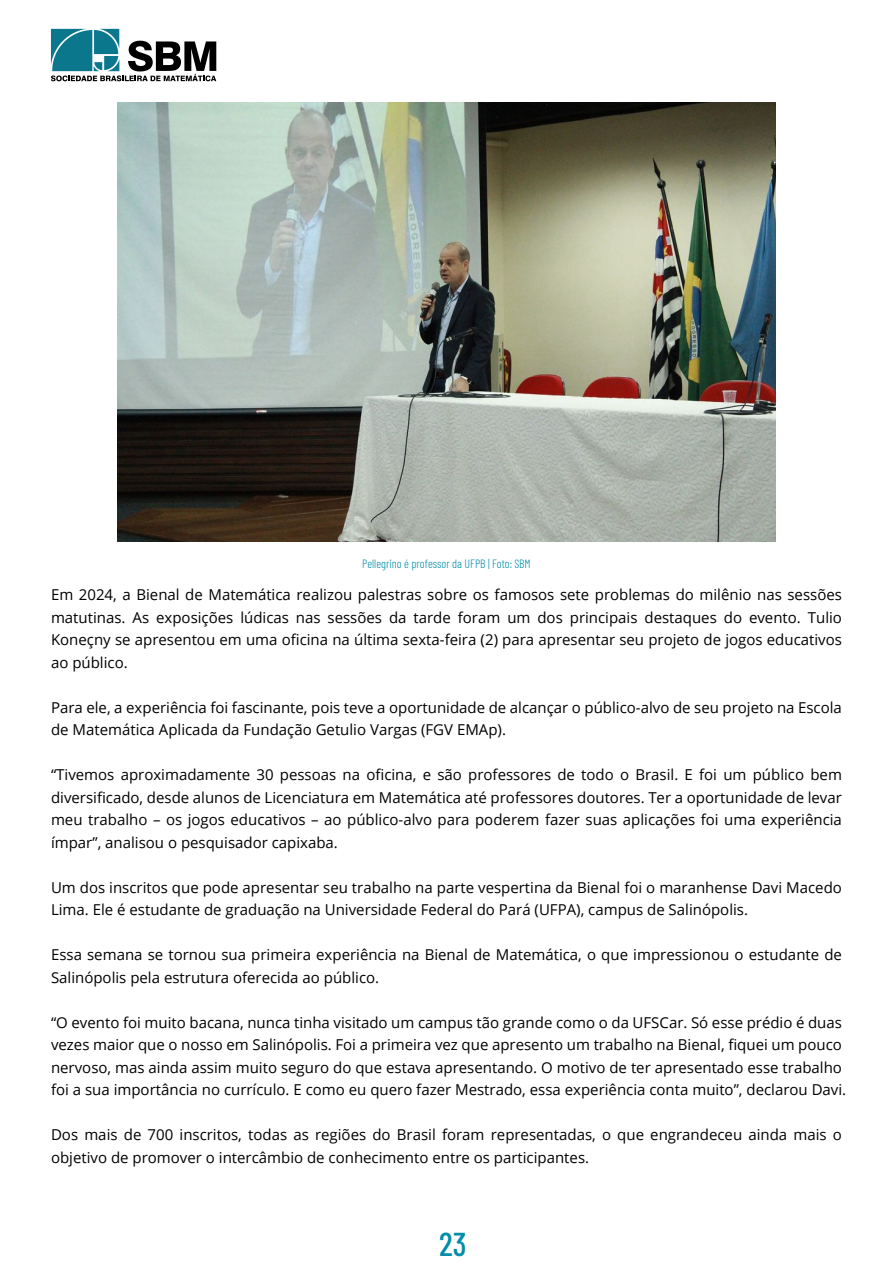
<style>
.page{position:relative;width:893px;height:1263px;background:#fff}
.page>*{position:absolute;margin:0;border:0;box-sizing:border-box;transform-origin:0 0}
.t1{font:500 33px "Barlow Condensed";color:#008da8}
.t2{font:15px/22.5px "Open Sans";color:#000}
.t3{font:300 12px "Barlow Condensed";color:#008da8}
</style>
<div class="page">
<svg style="left:51px;top:29px;width:165px;height:52px"></svg>
<img style="left:117px;top:103px;width:659px;height:438px">
<p class="t3" style="left:362px;top:556px;width:170px">Pellegrino é professor da UFPB | Foto: SBM</p>
<p class="t2" style="left:51px;top:583px;width:792px;text-align:justify">Em 2024, a Bienal de Matemática realizou palestras sobre os famosos sete problemas do milênio nas sessões matutinas. As exposições lúdicas nas sessões da tarde foram um dos principais destaques do evento. Tulio Koneçny se apresentou em uma oficina na última sexta-feira (2) para apresentar seu projeto de jogos educativos ao público.</p>
<p class="t2" style="left:51px;top:696px;width:792px">Para ele, a experiência foi fascinante, pois teve a oportunidade de alcançar o público-alvo de seu projeto na Escola de Matemática Aplicada da Fundação Getulio Vargas (FGV EMAp).</p>
<p class="t2" style="left:51px;top:763px;width:792px;text-align:justify">“Tivemos aproximadamente 30 pessoas na oficina, e são professores de todo o Brasil. E foi um público bem diversificado, desde alunos de Licenciatura em Matemática até professores doutores. Ter a oportunidade de levar meu trabalho – os jogos educativos – ao público-alvo para poderem fazer suas aplicações foi uma experiência ímpar”, analisou o pesquisador capixaba.</p>
<p class="t2" style="left:51px;top:876px;width:792px">Um dos inscritos que pode apresentar seu trabalho na parte vespertina da Bienal foi o maranhense Davi Macedo<br>Lima. Ele é estudante de graduação na Universidade Federal do Pará (UFPA), campus de Salinópolis.</p>
<p class="t2" style="left:51px;top:943px;width:792px">Essa semana se tornou sua primeira experiência na Bienal de Matemática, o que impressionou o estudante de<br>Salinópolis pela estrutura oferecida ao público.</p>
<p class="t2" style="left:51px;top:1011px;width:797px">“O evento foi muito bacana, nunca tinha visitado um campus tão grande como o da UFSCar. Só esse prédio é duas vezes maior que o nosso em Salinópolis. Foi a primeira vez que apresento um trabalho na Bienal, fiquei um pouco nervoso, mas ainda assim muito seguro do que estava apresentando. O motivo de ter apresentado esse trabalho foi a sua importância no currículo. E como eu quero fazer Mestrado, essa experiência conta muito”, declarou Davi.</p>
<p class="t2" style="left:51px;top:1123px;width:792px">Dos mais de 700 inscritos, todas as regiões do Brasil foram representadas, o que engrandeceu ainda mais o objetivo de promover o intercâmbio de conhecimento entre os participantes.</p>
<h1 class="t1" style="left:439px;top:1220px;width:29px">23</h1>
</div>
